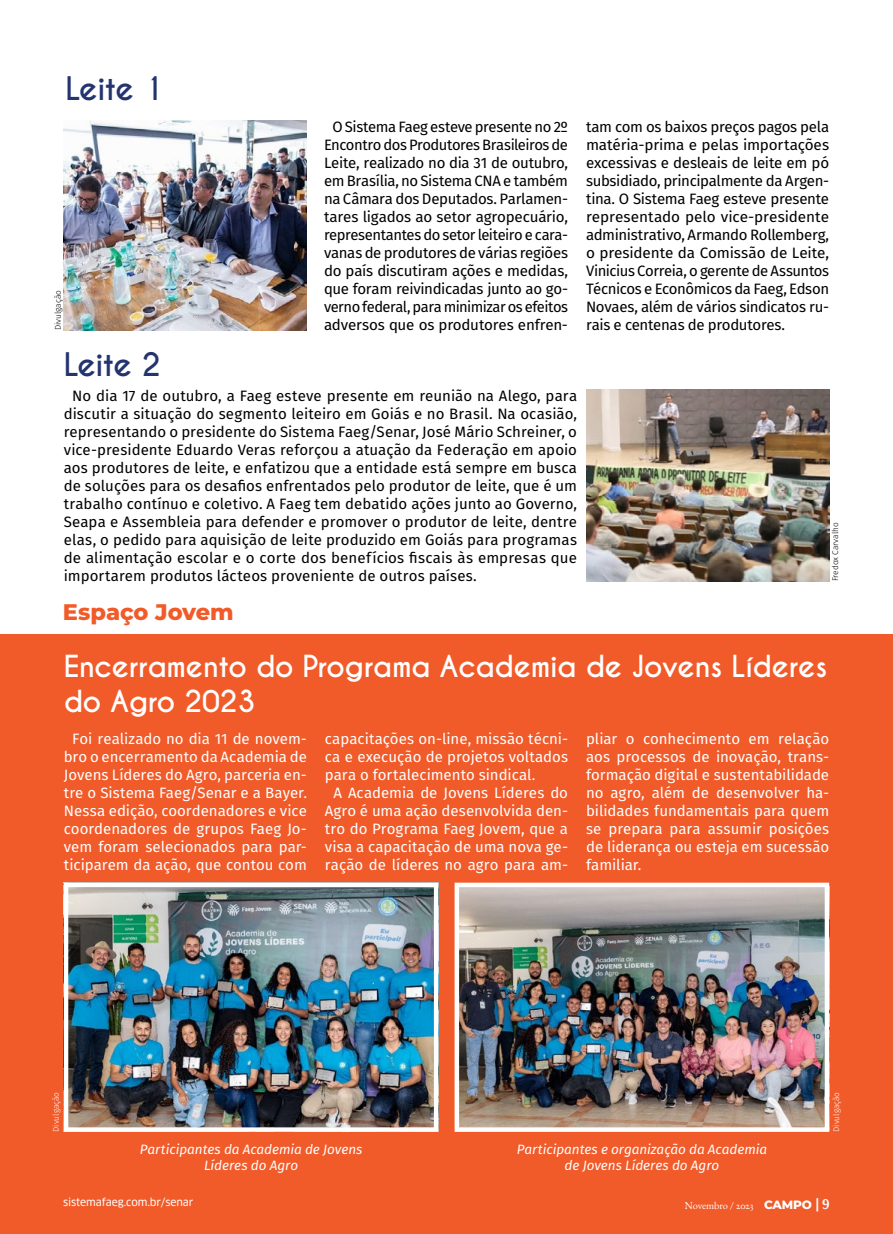
<style>
.page{position:relative;width:893px;height:1234px;background:#fff}
.page>*{position:absolute;margin:0;border:0;box-sizing:border-box;transform-origin:0 0}
.t1{font:700 30.45px "Caviar Dreams";letter-spacing:-.02em;color:#24346f}
.t2{font:700 28.5px/34.2px "Caviar Dreams";letter-spacing:-.015em;color:#fff}
.t3{font:800 22.5px "Montserrat";letter-spacing:-.005em;color:#f15a29}
.t4{font:15px/18px "Fira Sans";letter-spacing:-.02em;color:#000;text-align:justify}
.t5{font:15px/18px "Fira Sans";color:#fff;text-align:center}
.t6{font:italic 13.5px/16.2px "Fira Sans";letter-spacing:-.005em;color:#fff;text-align:center}
.t7{font:10.5px "Clan OSF News";letter-spacing:-.01em;color:#fff}
.t8{font:10.5px "EB Garamond 12";letter-spacing:-.01em;color:#fff}
.t9{font:300 8.25px "Fira Sans";color:#000}
.t10{font:300 8.25px "Fira Sans";color:#fff}
.s1{font-family:"Montserrat";font-weight:800;font-size:12px}
.s2{font-family:"Clan OSF";font-weight:700;font-size:13.5px}
.s3{font-family:"Droid Serif";font-weight:700;font-size:13.5px}
</style>
<div class="page">
<div style="left:0;top:634px;width:893px;height:599px;background:#f15a29"></div>
<img style="left:64px;top:120px;width:243px;height:210px">
<img style="left:69px;top:887px;width:364px;height:239px">
<div style="left:64px;top:882px;width:374px;height:249px;border:4px solid #fff"></div>
<img style="left:460px;top:887px;width:364px;height:239px">
<div style="left:455px;top:882px;width:374px;height:249px;border:4px solid #fff"></div>
<img style="left:586px;top:389px;width:243px;height:192px">
<h1 class="t1" style="left:66px;top:70px;width:101px">Leite 1</h1>
<p class="t9" style="left:52px;top:330px;width:42px;rotate:-90deg">Divulgação</p>
<p class="t4" style="left:324px;top:117px;width:246px;text-align:center">O Sistema Faeg esteve presente no 2º Encontro dos Produtores Brasileiros de Leite, realizado no dia 31 de outubro, em Brasília, no Sistema CNA e também na Câmara dos Deputados. Parlamen&shy;tares ligados ao setor agropecuário, representantes do setor leiteiro e cara&shy;vanas de produtores de várias regiões do país discutiram ações e medidas, que foram reivindicadas junto ao go&shy;verno federal, para minimizar os efeitos adversos que os produtores enfren-</p>
<h1 class="t1" style="left:64px;top:346px;width:99px">Leite 2</h1>
<p class="t4" style="left:64px;top:386px;width:515px;text-indent:9px">No dia 17 de outubro, a Faeg esteve presente em reunião na Alego, para discutir a situação do segmento leiteiro em Goiás e no Brasil. Na ocasião, representando o presidente do Sistema Faeg/Senar, José Mário Schreiner, o vice-presidente Eduardo Veras reforçou a atuação da Federação em apoio aos produtores de leite, e enfatizou que a entidade está sempre em busca de soluções para os desafios enfrentados pelo produtor de leite, que é um trabalho contínuo e coletivo. A Faeg tem debatido ações junto ao Governo, Seapa e Assembleia para defender e promover o produtor de leite, dentre elas, o pedido para aquisição de leite produzido em Goiás para programas de alimentação escolar e o corte dos benefícios fiscais às empresas que importarem produtos lácteos proveniente de outros países.</p>
<h3 class="t3" style="left:63px;top:595px;width:172px">Espaço Jovem</h3>
<p class="t4" style="left:586px;top:117px;width:245px">tam com os baixos preços pagos pela matéria-prima e pelas importações excessivas e desleais de leite em pó subsidiado, principalmente da Argen&shy;tina. O Sistema Faeg esteve presente representado pelo vice-presidente administrativo, Armando Rollemberg, o presidente da Comissão de Leite, Vinicius Correia, o gerente de Assuntos Técnicos e Econômicos da Faeg, Edson Novaes, além de vários sindicatos ru&shy;rais e centenas de produtores.</p>
<p class="t9" style="left:829px;top:581px;width:60px;rotate:-90deg">Fredox Carvalho</p>
<h2 class="t2" style="left:64px;top:650px;width:765px">Encerramento do Programa Academia de Jovens Líderes do Agro 2023</h2>
<p class="t5" style="left:64px;top:729px;width:245px">Foi realizado no dia 11 de novem&shy;bro o encerramento da Academia de Jovens Líderes do Agro, parceria en&shy;tre o Sistema Faeg/Senar e a Bayer.<br>Nessa edição, coordenadores e vice coordenadores de grupos Faeg Jo&shy;vem foram selecionados para par&shy;ticiparem da ação, que contou com</p>
<p class="t5" style="left:325px;top:729px;width:245px">capacitações on-line, missão técni-</p>
<p class="t5" style="left:325px;top:747px;width:245px">ca e execução de projetos voltados</p>
<p class="t5" style="left:325px;top:765px;width:212px">para o fortalecimento sindical.</p>
<p class="t5" style="left:333px;top:783px;width:236px">A Academia de Jovens Líderes do</p>
<p class="t5" style="left:325px;top:801px;width:245px">Agro é uma ação desenvolvida den-</p>
<p class="t5" style="left:325px;top:819px;width:245px">tro do Programa Faeg Jovem, que a</p>
<p class="t5" style="left:325px;top:837px;width:245px">visa a capacitação de uma nova ge-</p>
<p class="t5" style="left:325px;top:855px;width:245px">ração de líderes no agro para am-</p>
<p class="t5" style="left:586px;top:729px;width:245px;text-align:justify">pliar o conhecimento em relação aos processos de inovação, trans&shy;formação digital e sustentabilidade no agro, além de desenvolver ha&shy;bilidades fundamentais para quem se prepara para assumir posições de liderança ou esteja em sucessão familiar.</p>
<p class="t10" style="left:50px;top:1131px;width:42px;rotate:-90deg">Divulgação</p>
<p class="t10" style="left:830px;top:1131px;width:42px;rotate:-90deg">Divulgação</p>
<p class="t6" style="left:140px;top:1140px;width:224px">Participantes da Academia de Jovens<br>Líderes do Agro</p>
<p class="t6" style="left:517px;top:1140px;width:252px">Participantes e organização da Academia de Jovens Líderes do Agro</p>
<p class="t7" style="left:63px;top:1195px;width:132px">sistemafaeg.com.br/senar</p>
<p class="t8" style="left:685px;top:1198px;width:146px">Novembro / 2023 <span class="s1">CAMPO</span> <span class="s2">|</span> <span class="s3">9</span></p>
</div>
